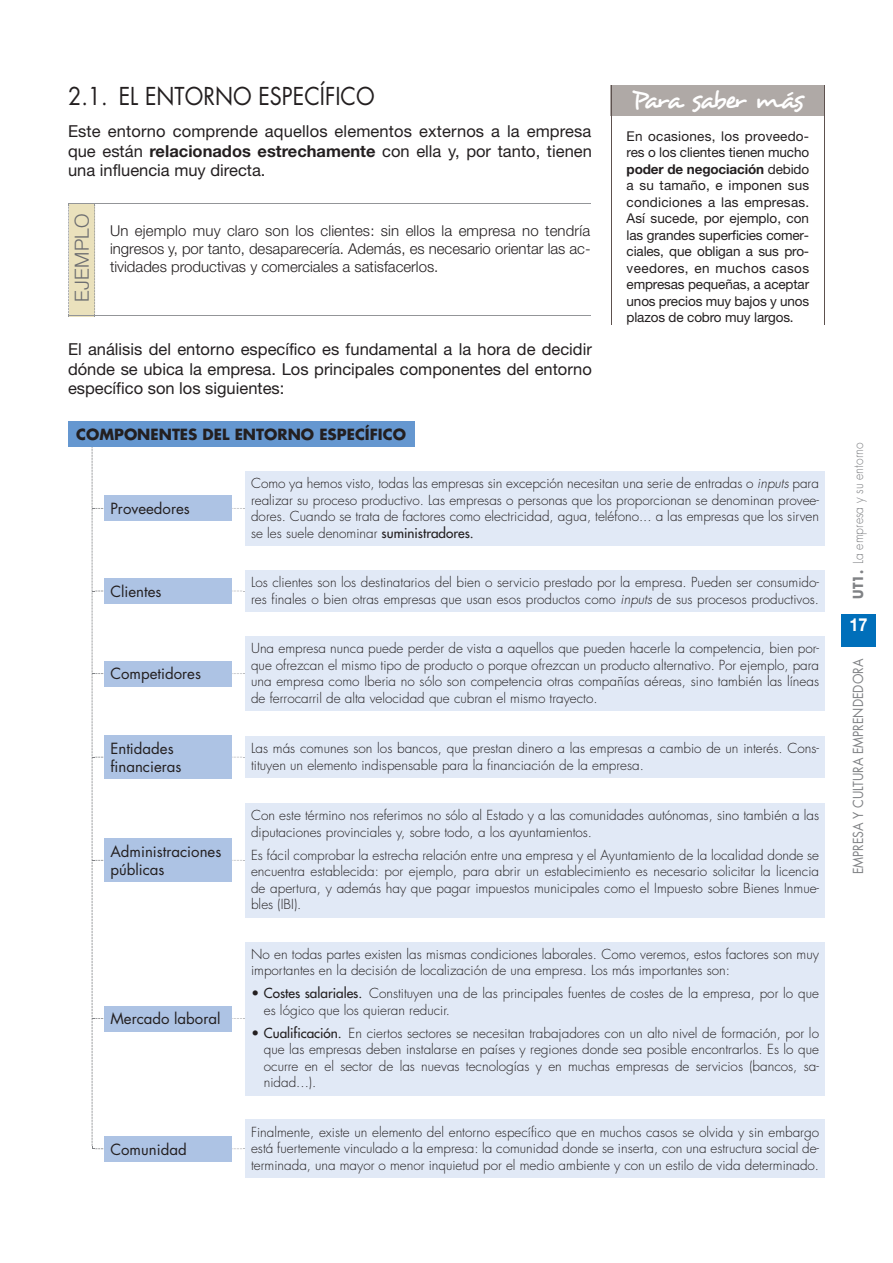
<style>
.page{position:relative;width:893px;height:1263px;background:#fff}
.page>*{position:absolute;margin:0;border:0;box-sizing:border-box;transform-origin:0 0}
.t1{font:27px "Desyrel";letter-spacing:-.105em;color:#fff}
.t2{font:24px "Futura";color:#231f20;scale:.9 1}
.t3{font:300 19.5px "Helvetica Neue";letter-spacing:.025em;color:#6c6d70}
.t4{font:700 18px "Helvetica Neue";color:#fff;scale:.9 1}
.t5{font:16.5px/19.5px "Helvetica Neue";color:#231f20;text-align:justify}
.t6{font:300 15px/18px "Helvetica Neue";color:#231f20;text-align:justify}
.t7{font:15px/18px "Futura";color:#231f20}
.t8{font:700 15px "Futura";color:#231f20}
.t9{font:300 13.5px/16.5px "Futura";color:#231f20;text-align:justify}
.t10{font:13.5px/16.5px "Helvetica Neue";letter-spacing:-.01em;color:#231f20;text-align:justify}
.t11{font:13.5px "Futura";color:#808285;scale:.9 1}
.t12{font:300 13.5px "Futura";color:#808285;scale:.9 1}
.s1{font-weight:700}
.s2{font-style:italic}
.s3{font-weight:400}
</style>
<div class="page">
<div style="left:841px;top:614px;width:35px;height:33px;background:#006fba"></div>
<div style="left:611px;top:85px;width:214px;height:31px;background:#afa9a6"></div>
<hr style="left:611px;top:85px;width:1px;height:240px;background:#5d514e">
<hr style="left:824px;top:85px;width:1px;height:240px;background:#5d514e">
<div style="left:69px;top:203px;width:25px;height:113px;background:#eae1bc"></div>
<svg style="left:68px;top:204px;width:1px;height:112px"></svg>
<svg style="left:94px;top:204px;width:1px;height:112px"></svg>
<hr style="left:68px;top:203px;width:522px;height:1px;background:#939598">
<hr style="left:68px;top:316px;width:522px;height:1px;background:#939598">
<div style="left:68px;top:421px;width:346px;height:26px;background:#6597d0"></div>
<svg style="left:232px;top:508px;width:13px;height:1px"></svg>
<div style="left:245px;top:471px;width:580px;height:75px;background:#e1e9f6"></div>
<div style="left:104px;top:496px;width:128px;height:25px;background:#adc3e4"></div>
<div style="left:245px;top:570px;width:580px;height:42px;background:#e1e9f6"></div>
<div style="left:104px;top:578px;width:128px;height:26px;background:#adc3e4"></div>
<svg style="left:232px;top:673px;width:13px;height:1px"></svg>
<div style="left:245px;top:636px;width:580px;height:75px;background:#e1e9f6"></div>
<div style="left:104px;top:661px;width:128px;height:25px;background:#adc3e4"></div>
<div style="left:245px;top:736px;width:580px;height:42px;background:#e1e9f6"></div>
<div style="left:104px;top:735px;width:128px;height:44px;background:#adc3e4"></div>
<svg style="left:232px;top:860px;width:13px;height:1px"></svg>
<div style="left:245px;top:803px;width:580px;height:114px;background:#e1e9f6"></div>
<div style="left:104px;top:838px;width:128px;height:44px;background:#adc3e4"></div>
<svg style="left:232px;top:1018px;width:13px;height:1px"></svg>
<div style="left:245px;top:942px;width:580px;height:153px;background:#e1e9f6"></div>
<div style="left:104px;top:1006px;width:128px;height:25px;background:#adc3e4"></div>
<svg style="left:92px;top:447px;width:25px;height:702px"></svg>
<div style="left:245px;top:1120px;width:580px;height:58px;background:#e1e9f6"></div>
<div style="left:104px;top:1136px;width:128px;height:25px;background:#adc3e4"></div>
<h2 class="t2" style="left:68px;top:85px;width:342px">2.1. EL ENTORNO ESPECÍFICO</h2>
<p class="t5" style="left:68px;top:123px;width:525px">Este entorno comprende aquellos elementos externos a la empresa que están <span class="s1">relacionados estrechamente</span> con ella y, por tanto, tienen una influencia muy directa.</p>
<h3 class="t3" style="left:75px;top:302px;width:91px;rotate:-90deg">EJEMPLO</h3>
<p class="t6" style="left:110px;top:223px;width:482px">Un ejemplo muy claro son los clientes: sin ellos la empresa no tendría ingresos y, por tanto, desaparecería. Además, es necesario orientar las ac&shy;tividades productivas y comerciales a satisfacerlos.</p>
<p class="t5" style="left:68px;top:341px;width:525px">El análisis del entorno específico es fundamental a la hora de decidir dónde se ubica la empresa. Los principales componentes del entorno específico son los siguientes:</p>
<h1 class="t1" style="left:632px;top:88px;width:173px">Para saber más</h1>
<p class="t10" style="left:627px;top:129px;width:184px">En ocasiones, los proveedo&shy;res o los clientes tienen mucho <span class="s1">poder de negociación</span> debido a su tamaño, e imponen sus condiciones a las empresas.<br>Así sucede, por ejemplo, con las grandes superficies comer&shy;ciales, que obligan a sus pro&shy;veedores, en muchos casos empresas pequeñas, a aceptar unos precios muy bajos y unos plazos de cobro muy largos.</p>
<p class="t8" style="left:76px;top:427px;width:331px">COMPONENTES DEL ENTORNO ESPECÍFICO</p>
<p class="t9" style="left:251px;top:476px;width:570px">Como ya hemos visto, todas las empresas sin excepción necesitan una serie de entradas o <span class="s2">inputs</span> para realizar su proceso productivo. Las empresas o personas que los proporcionan se denominan provee&shy;dores. Cuando se trata de factores como electricidad, agua, teléfono... a las empresas que los sirven se les suele denominar <span class="s3">suministradores.</span></p>
<p class="t7" style="left:110px;top:501px;width:81px">Proveedores</p>
<p class="t7" style="left:110px;top:583px;width:53px">Clientes</p>
<p class="t7" style="left:110px;top:666px;width:92px">Competidores</p>
<p class="t7" style="left:110px;top:741px;width:73px">Entidades financieras</p>
<p class="t7" style="left:110px;top:844px;width:112px">Administraciones públicas</p>
<p class="t7" style="left:110px;top:1011px;width:111px">Mercado laboral</p>
<p class="t7" style="left:110px;top:1141px;width:78px">Comunidad</p>
<p class="t9" style="left:251px;top:575px;width:569px">Los clientes son los destinatarios del bien o servicio prestado por la empresa. Pueden ser consumido&shy;res finales o bien otras empresas que usan esos productos como <span class="s2">inputs</span> de sus procesos produc tivos.</p>
<p class="t9" style="left:251px;top:641px;width:570px">Una empresa nunca puede perder de vista a aquellos que pueden hacerle la competencia, bien por&shy;que ofrezcan el mismo tipo de producto o porque ofrezcan un producto alternativo. Por ejemplo, para una empresa como Iberia no sólo son competencia otras compañías aéreas, sino también las líneas de ferrocarril de alta velocidad que cubran el mismo trayecto.</p>
<p class="t9" style="left:251px;top:741px;width:569px">Las más comunes son los bancos, que prestan dinero a las empresas a cambio de un interés. Cons - tituyen un elemento indispensable para la financiación de la empresa.</p>
<p class="t9" style="left:251px;top:808px;width:569px">Con este término nos referimos no sólo al Estado y a las comunidades autónomas, sino también a las diputaciones provinciales y, sobre todo, a los ayuntamientos.</p>
<p class="t9" style="left:251px;top:848px;width:570px">Es fácil comprobar la estrecha relación entre una empresa y el Ayuntamiento de la localidad donde se encuentra es tablecida: por ejemplo, para abrir un establecimiento es necesario solicitar la licencia de apertura, y además hay que pagar impuestos municipales como el Impuesto sobre Bienes Inmue&shy;bles (IBI).</p>
<p class="t9" style="left:251px;top:947px;width:569px">No en todas partes existen las mismas condiciones labo rales. Como veremos, estos factores son muy importantes en la decisión de localización de una empresa. Los más importantes son:</p>
<p class="t9" style="left:264px;top:986px;width:557px;text-indent:-13px">• <span class="s3">Costes salariales.</span> Constituyen una de las principales fuentes de costes de la empresa, por lo que es lógico que los quieran reducir.</p>
<p class="t9" style="left:264px;top:1025px;width:557px;text-indent:-13px">• <span class="s3">Cualificación.</span> En ciertos sectores se necesitan trabajadores con un alto nivel de formación, por lo que las empresas deben instalarse en países y regiones donde sea posible encontrarlos. Es lo que ocurre en el sector de las nuevas tecnologías y en muchas empresas de servicios (bancos, sa - nidad...).</p>
<p class="t9" style="left:251px;top:1125px;width:570px">Finalmente, existe un elemento del entorno específico que en muchos casos se olvida y sin embargo está fuertemente vinculado a la empresa: la comunidad donde se inserta, con una estructura social de&shy;terminada, una mayor o menor inquietud por el medio ambiente y con un estilo de vida determinado.</p>
<p class="t12" style="left:852px;top:599px;width:175px;rotate:-90deg"><span class="s1">UT1.</span> La empresa y su entorno</p>
<h3 class="t4" style="left:850px;top:618px;width:22px">17</h3>
<p class="t11" style="left:852px;top:874px;width:241px;rotate:-90deg">EMPRESA Y CULTURA EMPRENDEDORA</p>
</div>
